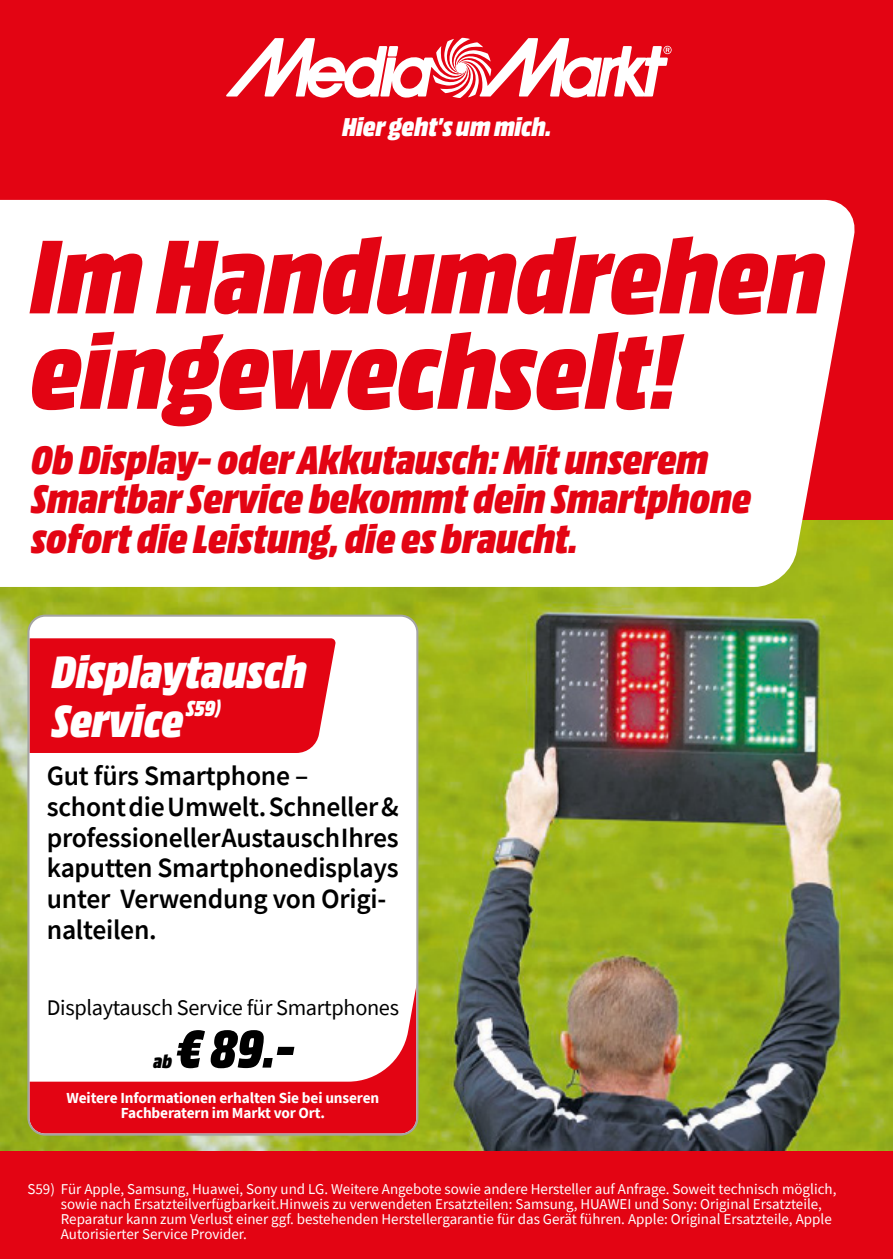
<style>
.page{position:relative;width:893px;height:1259px;background:#e30413}
.page>*{position:absolute;margin:0;border:0;box-sizing:border-box;transform-origin:0 0}
.t1{font:109.8px/95.4px "MM Headline Pro";color:#e30413}
.t2{font:55.8px "MM Headline Pro";color:#000}
.t3{font:47.4px/49.8px "MM Headline Pro";color:#fff}
.t4{font:41.7px/39.6px "MM Headline Pro";color:#e30413}
.t5{font:600 27.9px/30.6px "Source Sans Pro";letter-spacing:-.01em;color:#000}
.t6{font:27px "MM Headline Pro";color:#fff}
.t7{font:22.8px "MM Headline Pro";color:#fff}
.t8{font:22.2px "Source Sans Pro";letter-spacing:-.015em;color:#000}
.t9{font:19.5px "MM Headline Pro";color:#000}
.t10{font:700 15.3px/15.3px "Source Sans Pro";letter-spacing:-.01em;color:#fff;text-align:center}
.t11{font:15px/15px "Source Sans Pro";color:#fff}
</style>
<div class="page">
<svg style="left:226px;top:38px;width:446px;height:60px"></svg>
<img style="left:0;top:521px;width:893px;height:630px">
<div style="left:0;top:200px;width:857px;height:387px;background:#fff"></div>
<div style="left:28px;top:615px;width:389px;height:519px;background:#fff;border-radius:17px"></div>
<svg style="left:29px;top:994px;width:387px;height:139px"></svg>
<div style="left:30px;top:638px;width:306px;height:115px;background:#e30413"></div>
<div style="left:27px;top:614px;width:391px;height:521px;border:2px solid #a4a4a3;border-radius:17px"></div>
<h3 class="t6" style="left:342px;top:110px;width:211px">Hier geht’s um mich.</h3>
<h1 class="t1" style="left:31px;top:224px;width:796px">Im Handumdrehen eingewechselt!</h1>
<h3 class="t4" style="left:31px;top:438px;width:721px">Ob Display- oder Akkutausch: Mit unserem<br>Smartbar Service bekommt dein Smartphone sofort die Leistung, die es braucht.</h3>
<h3 class="t3" style="left:52px;top:645px;width:256px">Displaytausch<br>Service</h3>
<h3 class="t7" style="left:186px;top:694px;width:36px">S59)</h3>
<h3 class="t5" style="left:47px;top:760px;width:353px">Gut fürs Smartphone –<br>schont die Umwelt. Schneller &amp; professioneller Austausch Ihres kaputten Smartphonedisplays unter Verwendung von Origi&shy;nalteilen.</h3>
<h3 class="t8" style="left:47px;top:993px;width:354px">Displaytausch Service für Smartphones</h3>
<h3 class="t9" style="left:154px;top:1049px;width:20px">ab</h3>
<h2 class="t2" style="left:176px;top:1014px;width:121px">€ 89.-</h2>
<p class="t10" style="left:67px;top:1089px;width:314px">Weitere Informationen erhalten Sie bei unseren<br>Fachberatern im Markt vor Ort.</p>
<p class="t11" style="left:61px;top:1181px;width:777px;text-indent:-33px">S59) Für Apple, Samsung, Huawei, Sony und LG. Weitere Angebote sowie andere Hersteller auf Anfrage. Soweit technisch möglich, sowie nach Ersatzteilverfügbarkeit.Hinweis zu verwendeten Ersatzteilen: Samsung, HUAWEI und Sony: Original Ersatzteile, Reparatur kann zum Verlust einer ggf. bestehenden Herstellergarantie für das Gerät führen. Apple: Original Ersatzteile, Apple Autorisierter Service Provider.</p>
</div>
